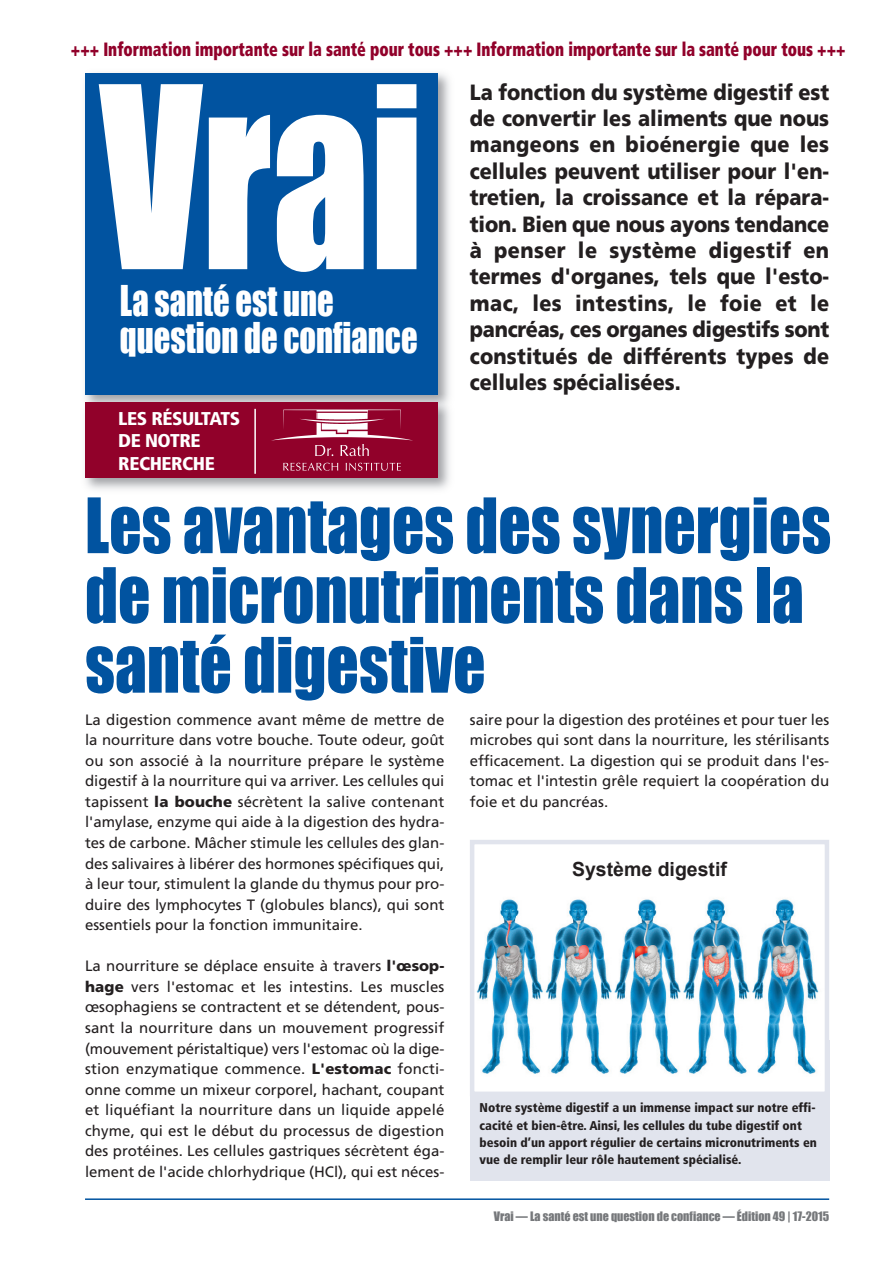
<style>
.page{position:relative;width:893px;height:1263px;background:#fff}
.page>*{position:absolute;margin:0;border:0;box-sizing:border-box;transform-origin:0 0}
.t1{font:234px "Impact";color:#fff;scale:.83 1}
.t2{font:70.5px/69.8px "Impact";color:#0153a0;scale:.9 1}
.t3{font:39px/37.5px "Impact";color:#fff;scale:.83 1}
.t4{font:900 22.05px/26.4px "Frutiger LT";letter-spacing:.005em;color:#231f20;text-align:justify;scale:.9 1}
.t5{font:700 19.5px "Arial";color:#231f20}
.t6{font:900 condensed 19.2px "Frutiger LT";color:#91012a;scale:.82 1}
.t7{font:900 condensed 18.6px/22.5px "Frutiger LT";letter-spacing:-.025em;color:#fff;scale:1.05 1}
.t8{font:15px/20.5px "Frutiger LT";color:#231f20;text-align:justify}
.t9{font:900 condensed 12.75px/17.2px "Frutiger LT";color:#231f20}
.t10{font:12px "Impact";color:#76787b}
.s1{font-weight:900}
</style>
<div class="page">
<img style="left:85px;top:73px;width:365px;height:417px">
<div style="left:85px;top:74px;width:353px;height:321px;background:#0153a0"></div>
<hr style="left:85px;top:1198px;width:744px;height:2px;background:#0153a0">
<div style="left:85px;top:402px;width:353px;height:76px;background:#91012a"></div>
<svg style="left:283px;top:463px;width:55px;height:8px"></svg>
<svg style="left:346px;top:463px;width:55px;height:8px"></svg>
<svg style="left:271px;top:409px;width:142px;height:47px"></svg>
<img style="left:317px;top:413px;width:50px;height:6px">
<img style="left:322px;top:423px;width:46px;height:10px">
<hr style="left:254px;top:409px;width:2px;height:65px;background:#fff">
<div style="left:470px;top:1040px;width:359px;height:140px;background:#e1e4ed"></div>
<img style="left:475px;top:899px;width:349px;height:192px">
<div style="left:470px;top:840px;width:359px;height:256px;border:4px solid #e1e4ed"></div>
<p class="t6" style="left:71px;top:42px;width:946px">+++ Information importante sur la santé pour tous +++ Information importante sur la santé pour tous +++</p>
<h1 class="t1" style="left:100px;top:33px;width:391px">Vrai</h1>
<h3 class="t3" style="left:120px;top:281px;width:360px">La santé est une question de confiance</h3>
<p class="t4" style="left:470px;top:80px;width:401px">La fonction du système digestif est de convertir les aliments que nous mangeons en bioénergie que les cellules peuvent utiliser pour l'en&shy;tretien, la croissance et la répara&shy;tion. Bien que nous ayons tendance à penser le système digestif en termes d'organes, tels que l'esto&shy;mac, les intestins, le foie et le pancréas, ces organes digestifs sont constitués de différents types de cellules spécialisées.</p>
<p class="t7" style="left:118px;top:408px;width:118px">LES RÉSULTATS<br>DE NOTRE<br>RECHERCHE</p>
<h2 class="t2" style="left:85px;top:490px;width:830px">Les avantages des synergies de micronutriments dans la santé digestive</h2>
<p class="t8" style="left:85px;top:710px;width:361px">La digestion commence avant même de mettre de la nourriture dans votre bouche. Toute odeur, goût ou son associé à la nourriture prépare le système digestif à la nourriture qui va arriver. Les cellules qui tapissent <span class="s1">la bouche</span> sécrètent la salive contenant l'amylase, enzyme qui aide à la digestion des hydra&shy;tes de carbone. Mâcher stimule les cellules des glan&shy;des salivaires à libérer des hormones spécifiques qui, à leur tour, stimulent la glande du thymus pour pro&shy;duire des lymphocytes T (globules blancs), qui sont essentiels pour la fonction immunitaire.</p>
<p class="t8" style="left:85px;top:957px;width:361px">La nourriture se déplace ensuite à travers <span class="s1">l'œsop&shy;hage</span> vers l'estomac et les intestins. Les muscles œsophagiens se contractent et se détendent, pous&shy;sant la nourriture dans un mouvement progressif (mouvement péristaltique) vers l'estomac où la dige&shy;stion enzymatique commence. <span class="s1">L'estomac</span> foncti&shy;onne comme un mixeur corporel, hachant, coupant et liquéfiant la nourriture dans un liquide appelé chyme, qui est le début du processus de digestion des protéines. Les cellules gastriques sécrètent éga&shy;lement de l'acide chlorhydrique (HCl), qui est néces-</p>
<p class="t8" style="left:470px;top:710px;width:361px">saire pour la digestion des protéines et pour tuer les microbes qui sont dans la nourriture, les stérilisants efficacement. La digestion qui se produit dans l'es&shy;tomac et l'intestin grêle requiert la coopération du foie et du pancréas.</p>
<h3 class="t5" style="left:572px;top:858px;width:156px">Système digestif</h3>
<p class="t9" style="left:480px;top:1100px;width:339px">Notre système digestif a un immense impact sur notre effi&shy;cacité et bien-être. Ainsi, les cellules du tube digestif ont besoin d’un apport régulier de certains micronutriments en vue de remplir leur rôle hautement spécialisé.</p>
<p class="t10" style="left:494px;top:1209px;width:337px">Vrai — La santé est une question de confiance — édition 49 | 17-2015</p>
</div>
